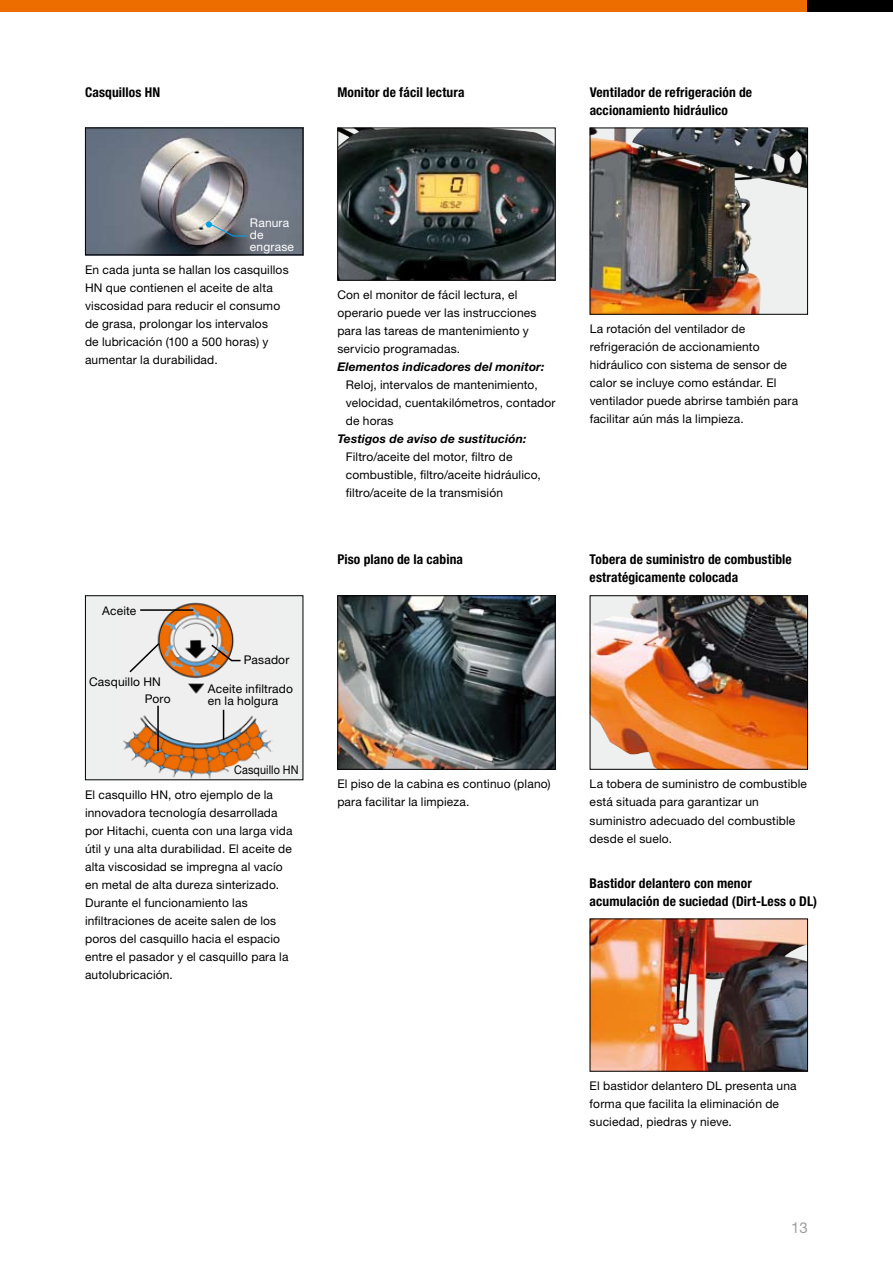
<style>
.page{position:relative;width:893px;height:1263px;background:#fff}
.page>*{position:absolute;margin:0;border:0;box-sizing:border-box;transform-origin:0 0}
.t1{font:15px "Helvetica Neue";color:#9f9fa0}
.t2{font:700 condensed 13.5px/18px "Helvetica Neue";letter-spacing:.01em;color:#000}
.t3{font:12px/18px "Helvetica Neue";letter-spacing:.015em;color:#000}
.t4{font:italic 700 12px "Helvetica Neue";letter-spacing:.015em;color:#000}
.t5{font:12px/12px "Helvetica Neue";letter-spacing:.015em;color:#fff}
.t6{font:12px "Helvetica Neue";letter-spacing:.015em;color:#000;scale:.9 1}
</style>
<div class="page">
<img style="left:87px;top:130px;width:214px;height:123px">
<div style="left:85px;top:128px;width:218px;height:127px;border:1px solid #000"></div>
<svg style="left:206px;top:221px;width:42px;height:16px"></svg>
<img style="left:592px;top:597px;width:214px;height:171px">
<div style="left:590px;top:595px;width:218px;height:175px;border:1px solid #000"></div>
<img style="left:339px;top:597px;width:215px;height:171px">
<div style="left:337px;top:595px;width:219px;height:175px;border:1px solid #000"></div>
<img style="left:592px;top:130px;width:214px;height:183px">
<div style="left:590px;top:128px;width:218px;height:187px;border:1px solid #000"></div>
<img style="left:592px;top:920px;width:214px;height:149px">
<div style="left:590px;top:918px;width:218px;height:153px;border:1px solid #000"></div>
<div style="left:85px;top:596px;width:218px;height:184px;background:#eeefef"></div>
<img style="left:123px;top:602px;width:149px;height:176px">
<div style="left:85px;top:595px;width:218px;height:185px;border:1px solid #000"></div>
<img style="left:339px;top:130px;width:215px;height:149px">
<div style="left:337px;top:128px;width:219px;height:153px;border:1px solid #000"></div>
<div style="left:0;top:0;width:893px;height:11px;background:#ed6d00"></div>
<div style="left:808px;top:0;width:85px;height:11px;background:#000"></div>
<hr style="left:140px;top:609px;width:53px;height:2px;background:#000">
<svg style="left:128px;top:641px;width:33px;height:33px"></svg>
<svg style="left:210px;top:643px;width:32px;height:19px"></svg>
<hr style="left:157px;top:706px;width:2px;height:45px;background:#000">
<hr style="left:223px;top:710px;width:1px;height:30px;background:#000">
<p class="t2" style="left:85px;top:83px;width:77px">Casquillos HN</p>
<p class="t2" style="left:337px;top:83px;width:129px">Monitor de fácil lectura</p>
<p class="t2" style="left:590px;top:83px;width:164px">Ventilador de refrigeración de accionamiento hidráulico</p>
<p class="t5" style="left:250px;top:217px;width:46px">Ranura de engrase</p>
<p class="t3" style="left:85px;top:260px;width:205px">En cada junta se hallan los casquillos HN que contienen el aceite de alta viscosidad para reducir el consumo de grasa, prolongar los intervalos<br>de lubricación (100 a 500 horas) y aumentar la durabilidad.</p>
<p class="t3" style="left:102px;top:601px;width:36px">Aceite</p>
<p class="t3" style="left:244px;top:651px;width:47px">Pasador</p>
<p class="t3" style="left:145px;top:674px;width:27px;line-height:16.4px;text-indent:-56px">Casquillo HN<br>Poro</p>
<p class="t3" style="left:208px;top:683px;width:87px;line-height:12px">Aceite infiltrado en la holgura</p>
<p class="t6" style="left:234px;top:762px;width:73px">Casquillo HN</p>
<p class="t3" style="left:85px;top:786px;width:209px">El casquillo HN, otro ejemplo de la innovadora tecnología desarrollada por Hitachi, cuenta con una larga vida útil y una alta durabilidad. El aceite de alta viscosidad se impregna al vacío en metal de alta dureza sinterizado.<br>Durante el funcionamiento las infiltraciones de aceite salen de los poros del casquillo hacia el espacio entre el pasador y el casquillo para la autolubricación.</p>
<p class="t3" style="left:337px;top:286px;width:201px">Con el monitor de fácil lectura, el operario puede ver las instrucciones para las tareas de mantenimiento y servicio programadas.</p>
<p class="t4" style="left:337px;top:360px;width:209px">Elementos indicadores del monitor:</p>
<p class="t3" style="left:346px;top:376px;width:211px">Reloj, intervalos de mantenimiento, velocidad, cuentakilómetros, contador de horas</p>
<p class="t4" style="left:337px;top:432px;width:191px">Testigos de aviso de sustitución:</p>
<p class="t3" style="left:346px;top:448px;width:197px">Filtro/aceite del motor, filtro de combustible, filtro/aceite hidráulico, filtro/aceite de la transmisión</p>
<p class="t2" style="left:337px;top:550px;width:127px">Piso plano de la cabina</p>
<p class="t3" style="left:590px;top:320px;width:210px">La rotación del ventilador de refrigeración de accionamiento hidráulico con sistema de sensor de calor se incluye como estándar. El ventilador puede abrirse también para facilitar aún más la limpieza.</p>
<p class="t2" style="left:590px;top:550px;width:204px">Tobera de suministro de combustible estratégicamente colocada</p>
<p class="t3" style="left:337px;top:775px;width:215px">El piso de la cabina es continuo (plano) para facilitar la limpieza.</p>
<p class="t3" style="left:590px;top:775px;width:219px">La tobera de suministro de combustible está situada para garantizar un suministro adecuado del combustible desde el suelo.</p>
<p class="t2" style="left:590px;top:874px;width:229px">Bastidor delantero con menor acumulación de suciedad (Dirt-Less o DL)</p>
<p class="t3" style="left:590px;top:1077px;width:209px">El bastidor delantero DL presenta una forma que facilita la eliminación de suciedad, piedras y nieve.</p>
<p class="t1" style="left:791px;top:1219px;width:18px">13</p>
</div>
